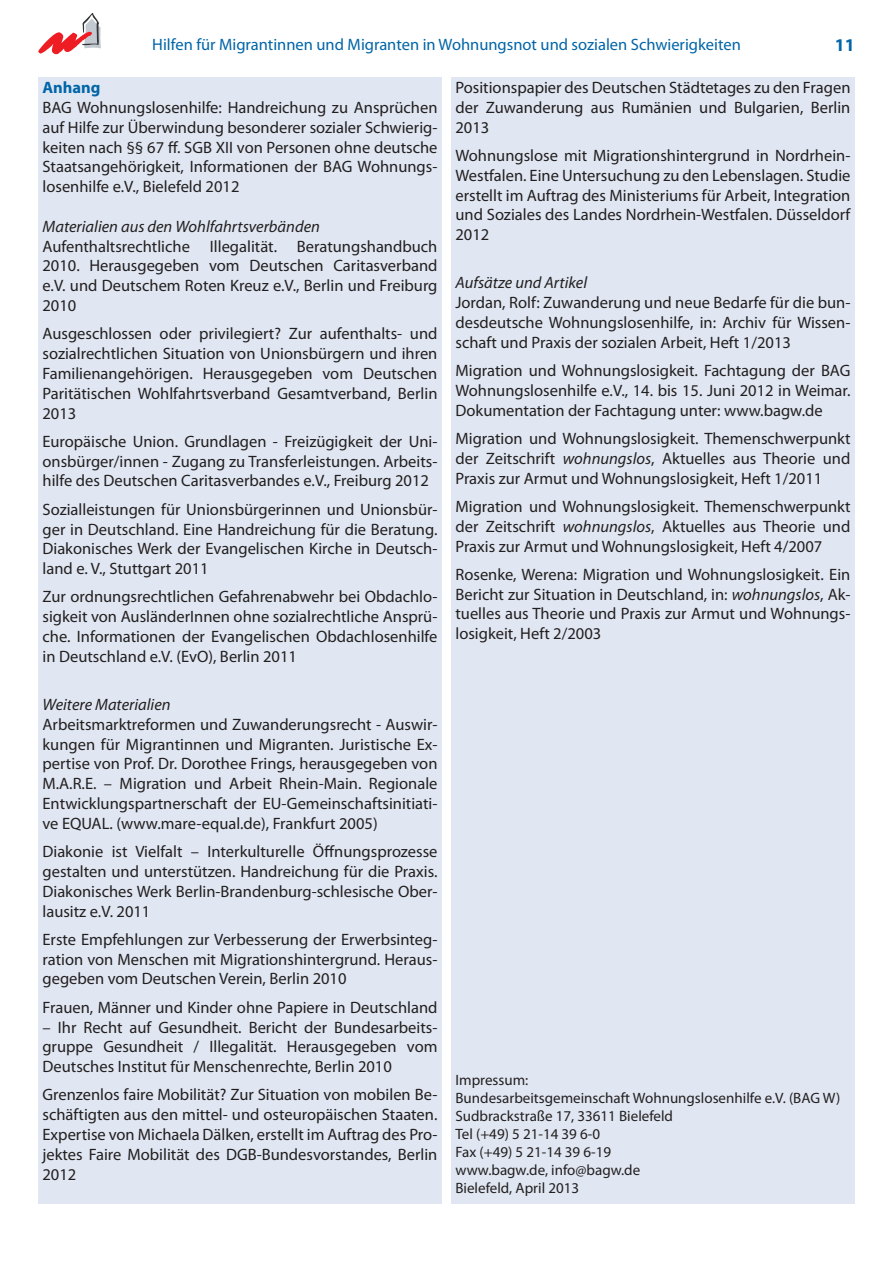
<style>
.page{position:relative;width:893px;height:1263px;background:#fff}
.page>*{position:absolute;margin:0;border:0;box-sizing:border-box;transform-origin:0 0}
.t1{font:700 18px "Myriad Pro";color:#0165a8}
.t2{font:16.5px/19.8px "Myriad Pro";color:#231f20;text-align:justify}
.t3{font:16.5px/19.8px "Myriad Pro";color:#221e1f;text-align:justify}
.t4{font:16.5px "Myriad Pro";color:#0165a8}
.t5{font:italic 16.5px "Myriad Pro";color:#231f20}
.t6{font:700 16.5px "Myriad Pro";color:#0165a8}
.t7{font:15px/18px "Myriad Pro";color:#231f20}
.s1{font-style:italic}
</style>
<div class="page">
<div style="left:38px;top:77px;width:404px;height:1126px;background:#e0e7f2"></div>
<div style="left:451px;top:77px;width:404px;height:1126px;background:#e0e7f2"></div>
<svg style="left:38px;top:13px;width:63px;height:41px"></svg>
<p class="t4" style="left:152px;top:35px;width:590px">Hilfen für Migrantinnen und Migranten in Wohnungsnot und sozialen Schwierigkeiten</p>
<p class="t1" style="left:835px;top:35px;width:21px">11</p>
<p class="t6" style="left:43px;top:78px;width:60px">Anhang</p>
<p class="t2" style="left:43px;top:98px;width:396px">BAG Wohnungslosenhilfe: Handreichung zu Ansprüchen auf Hilfe zur Überwindung besonderer sozialer Schwierig&shy;keiten nach §§ 67 ff. SGB XII von Personen ohne deutsche Staatsangehörigkeit, Informationen der BAG Wohnungs&shy;losenhilfe e.V., Bielefeld 2012</p>
<p class="t5" style="left:43px;top:217px;width:279px">Materialien aus den Wohlfahrtsverbänden</p>
<p class="t2" style="left:43px;top:236px;width:396px">Aufenthaltsrechtliche Illegalität. Beratungshandbuch 2010. Herausgegeben vom Deutschen Caritasverband e.V. und Deutschem Roten Kreuz e.V., Berlin und Freiburg 2010</p>
<p class="t2" style="left:43px;top:324px;width:396px">Ausgeschlossen oder privilegiert? Zur aufenthalts- und sozialrechtlichen Situation von Unionsbürgern und ihren Familienangehörigen. Herausgegeben vom Deutschen Paritätischen Wohlfahrtsverband Gesamtverband, Berlin 2013</p>
<p class="t2" style="left:43px;top:432px;width:396px">Europäische Union. Grundlagen - Freizügigkeit der Uni&shy;onsbürger/innen - Zugang zu Transferleistungen. Arbeits&shy;hilfe des Deutschen Caritasverbandes e.V., Freiburg 2012</p>
<p class="t2" style="left:43px;top:500px;width:396px">Sozialleistungen für Unionsbürgerinnen und Unionsbür&shy;ger in Deutschland. Eine Handreichung für die Beratung.<br>Diakonisches Werk der Evangelischen Kirche in Deutsch&shy;land e. V., Stuttgart 2011</p>
<p class="t2" style="left:43px;top:587px;width:396px">Zur ordnungsrechtlichen Gefahrenabwehr bei Obdachlo&shy;sigkeit von AusländerInnen ohne sozialrechtliche Ansprü&shy;che. Informationen der Evangelischen Obdachlosenhilfe in Deutschland e.V. (EvO), Berlin 2011</p>
<p class="t5" style="left:43px;top:695px;width:130px">Weitere Materialien</p>
<p class="t2" style="left:43px;top:715px;width:396px">Arbeitsmarktreformen und Zuwanderungsrecht - Auswir&shy;kungen für Migrantinnen und Migranten. Juristische Ex&shy;pertise von Prof. Dr. Dorothee Frings, herausgegeben von M.A.R.E. – Migration und Arbeit Rhein-Main. Regionale Entwicklungspartnerschaft der EU-Gemeinschaftsinitiati&shy;ve EQUAL. (www.mare-equal.de), Frankfurt 2005)</p>
<p class="t2" style="left:43px;top:842px;width:396px">Diakonie ist Vielfalt – Interkulturelle Öffnungsprozesse gestalten und unterstützen. Handreichung für die Praxis.<br>Diakonisches Werk Berlin-Brandenburg-schlesische Ober&shy;lausitz e.V. 2011</p>
<p class="t2" style="left:43px;top:930px;width:396px">Erste Empfehlungen zur Verbesserung der Erwerbsinteg&shy;ration von Menschen mit Migrationshintergrund. Heraus&shy;gegeben vom Deutschen Verein, Berlin 2010</p>
<p class="t2" style="left:43px;top:997px;width:396px">Frauen, Männer und Kinder ohne Papiere in Deutschland</p>
<p class="t2" style="left:43px;top:1017px;width:396px">– Ihr Recht auf Gesundheit. Bericht der Bundesarbeits&shy;gruppe Gesundheit / Illegalität. Herausgegeben vom Deutsches Institut für Menschenrechte, Berlin 2010</p>
<p class="t3" style="left:43px;top:1085px;width:396px">Grenzenlos faire Mobilität? Zur Situation von mobilen Be&shy;schäftigten aus den mittel- und osteuropäischen Staaten.<br>Expertise von Michaela Dälken, erstellt im Auftrag des Pro&shy;jektes Faire Mobilität des DGB-Bundesvorstandes, Berlin 2012</p>
<p class="t3" style="left:455px;top:78px;width:396px">Positionspapier des Deutschen Städtetages zu den Fragen der Zuwanderung aus Rumänien und Bulgarien, Berlin 2013</p>
<p class="t2" style="left:455px;top:146px;width:396px">Wohnungslose mit Migrationshintergrund in Nordrhein-Westfalen. Eine Untersuchung zu den Lebenslagen. Studie erstellt im Auftrag des Ministeriums für Arbeit, Integration und Soziales des Landes Nordrhein-Westfalen. Düsseldorf 2012</p>
<p class="t5" style="left:455px;top:274px;width:133px">Aufsätze und Artikel</p>
<p class="t2" style="left:455px;top:293px;width:396px">Jordan, Rolf: Zuwanderung und neue Bedarfe für die bun&shy;desdeutsche Wohnungslosenhilfe, in: Archiv für Wissen&shy;schaft und Praxis der sozialen Arbeit, Heft 1/2013</p>
<p class="t2" style="left:455px;top:361px;width:396px">Migration und Wohnungslosigkeit. Fachtagung der BAG Wohnungslosenhilfe e.V., 14. bis 15. Juni 2012 in Weimar.<br>Dokumentation der Fachtagung unter: www.bagw.de</p>
<p class="t2" style="left:455px;top:429px;width:396px">Migration und Wohnungslosigkeit. Themenschwerpunkt der Zeitschrift <span class="s1">wohnungslos</span>, Aktuelles aus Theorie und Praxis zur Armut und Wohnungslosigkeit, Heft 1/2011</p>
<p class="t2" style="left:455px;top:497px;width:396px">Migration und Wohnungslosigkeit. Themenschwerpunkt der Zeitschrift <span class="s1">wohnungslos</span>, Aktuelles aus Theorie und Praxis zur Armut und Wohnungslosigkeit, Heft 4/2007</p>
<p class="t2" style="left:455px;top:565px;width:396px">Rosenke, Werena: Migration und Wohnungslosigkeit. Ein Bericht zur Situation in Deutschland, in: <span class="s1">wohnungslos</span>, Ak&shy;tuelles aus Theorie und Praxis zur Armut und Wohnungs&shy;losigkeit, Heft 2/2003</p>
<p class="t7" style="left:455px;top:1071px;width:386px">Impressum:<br>Bundesarbeitsgemeinschaft Wohnungslosenhilfe e.V. (BAG W)<br>Sudbrackstraße 17, 33611 Bielefeld<br>Tel (+49) 5 21-14 39 6-0<br>Fax (+49) 5 21-14 39 6-19<br>www.bagw.de, info@bagw.de<br>Bielefeld, April 2013</p>
</div>
